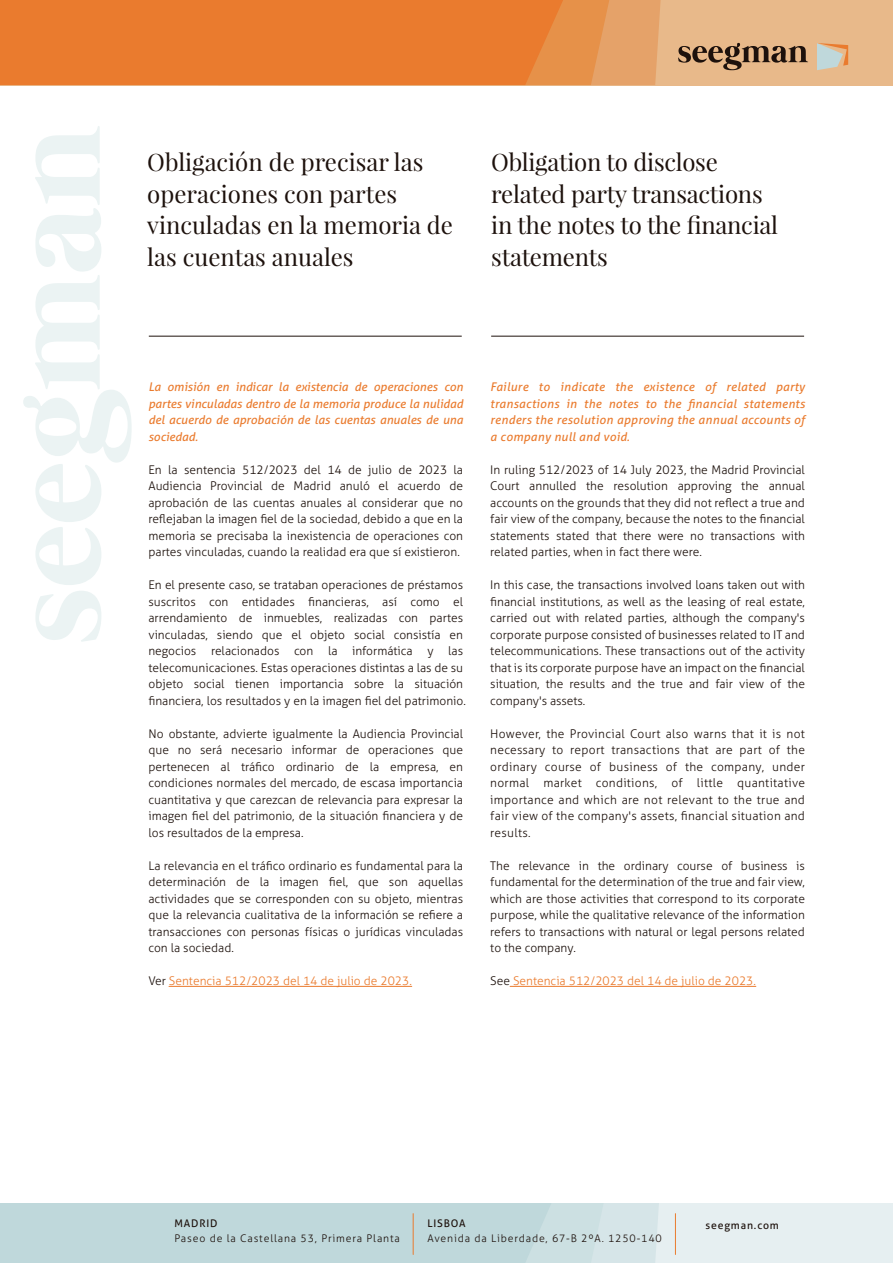
<style>
.page{position:relative;width:893px;height:1263px;background:#fff}
.page>*{position:absolute;margin:0;border:0;box-sizing:border-box;transform-origin:0 0}
.t1{font:24px/31.5px "Playfair Display";letter-spacing:-.01em;color:#1d110c}
.t2{font:300 12px/16.5px "Aller";color:#1d110c;text-align:justify}
.t3{font:italic 12px/16.5px "Aller";color:#ea7b2e;text-align:justify}
.t4{font:300 12px "Aller";color:#ea7b2e}
.t5{font:300 10.5px "Aller";letter-spacing:.08em;color:#1d110c}
.t6{font:10.5px "Aller";letter-spacing:.08em;color:#1d110c}
.s1{color:#1d110c}
</style>
<div class="page">
<div style="left:0;top:0;width:893px;height:85px;background:#e8b98a"></div>
<svg style="left:563px;top:0;width:98px;height:85px;background:#e59c5d"></svg>
<div style="left:0;top:0;width:563px;height:85px;background:#ea7b2e"></div>
<svg style="left:678px;top:43px;width:130px;height:27px"></svg>
<svg style="left:817px;top:43px;width:31px;height:27px"></svg>
<svg style="left:35px;top:591px;width:66px;height:51px"></svg>
<svg style="left:23px;top:126px;width:109px;height:459px"></svg>
<div style="left:0;top:1203px;width:893px;height:60px;background:#e6eff1"></div>
<svg style="left:0;top:1203px;width:659px;height:60px;background:#c2d9dc"></svg>
<hr style="left:413px;top:1213px;width:1px;height:41px;background:#ea7b2e">
<hr style="left:675px;top:1213px;width:1px;height:41px;background:#ea7b2e">
<hr style="left:169px;top:986px;width:243px;height:1px;background:#ea7b2e">
<hr style="left:510px;top:986px;width:246px;height:1px;background:#ea7b2e">
<hr style="left:149px;top:336px;width:313px;height:1px;background:#1d110c">
<hr style="left:491px;top:336px;width:313px;height:1px;background:#1d110c">
<h1 class="t1" style="left:147px;top:146px;width:307px">Obligación de precisar las operaciones con partes vinculadas en la memoria de las cuentas anuales</h1>
<h1 class="t1" style="left:491px;top:146px;width:288px">Obligation to disclose related party transactions in the notes to the financial statements</h1>
<p class="t3" style="left:148px;top:379px;width:316px">La omisión en indicar la existencia de operaciones con partes vinculadas dentro de la memoria produce la nulidad del acuerdo de aprobación de las cuentas anuales de una sociedad.</p>
<p class="t2" style="left:148px;top:461px;width:316px">En la sentencia 512/2023 del 14 de julio de 2023 la Audiencia Provincial de Madrid anuló el acuerdo de aprobación de las cuentas anuales al considerar que no reflejaban la imagen fiel de la sociedad, debido a que en la memoria se precisaba la inexistencia de operaciones con partes vinculadas, cuando la realidad era que sí existieron.</p>
<p class="t2" style="left:148px;top:577px;width:319px;text-align:left">En el presente caso, se trataban operaciones de préstamos suscritos con entidades financieras, así como el arrendamiento de inmuebles, realizadas con partes vinculadas, siendo que el objeto social consistía en negocios relacionados con la informática y las telecomunicaciones. Estas operaciones distintas a las de su objeto social tienen importancia sobre la situación financiera, los resultados y en la imagen fiel del patrimonio.</p>
<p class="t2" style="left:148px;top:725px;width:316px">No obstante, advierte igualmente la Audiencia Provincial que no será necesario informar de operaciones que pertenecen al tráfico ordinario de la empresa, en condiciones normales del mercado, de escasa importancia cuantitativa y que carezcan de relevancia para expresar la imagen fiel del patrimonio, de la situación financiera y de los resultados de la empresa.</p>
<p class="t2" style="left:148px;top:857px;width:316px">La relevancia en el tráfico ordinario es fundamental para la determinación de la imagen fiel, que son aquellas actividades que se corresponden con su objeto, mientras que la relevancia cualitativa de la información se refiere a transacciones con personas físicas o jurídicas vinculadas con la sociedad.</p>
<p class="t4" style="left:148px;top:974px;width:265px"><span class="s1">Ver</span> Sentencia 512/2023 del 14 de julio de 2023.</p>
<p class="t3" style="left:490px;top:379px;width:316px">Failure to indicate the existence of related party transactions in the notes to the financial statements renders the resolution approving the annual accounts of a company null and void.</p>
<p class="t2" style="left:490px;top:461px;width:316px">In ruling 512/2023 of 14 July 2023, the Madrid Provincial Court annulled the resolution approving the annual accounts on the grounds that they did not reflect a true and fair view of the company, because the notes to the financial statements stated that there were no transactions with related parties, when in fact there were.</p>
<p class="t2" style="left:490px;top:577px;width:316px">In this case, the transactions involved loans taken out with financial institutions, as well as the leasing of real estate, carried out with related parties, although the company's corporate purpose consisted of businesses related to IT and telecommunications. These transactions out of the activity that is its corporate purpose have an impact on the financial situation, the results and the true and fair view of the company's assets.</p>
<p class="t2" style="left:490px;top:725px;width:316px">However, the Provincial Court also warns that it is not necessary to report transactions that are part of the ordinary course of business of the company, under normal market conditions, of little quantitative importance and which are not relevant to the true and fair view of the company's assets, financial situation and results.</p>
<p class="t2" style="left:490px;top:857px;width:316px">The relevance in the ordinary course of business is fundamental for the determination of the true and fair view, which are those activities that correspond to its corporate purpose, while the qualitative relevance of the information refers to transactions with natural or legal persons related to the company.</p>
<p class="t4" style="left:490px;top:974px;width:267px"><span class="s1">See</span> Sentencia 512/2023 del 14 de julio de 2023.</p>
<p class="t6" style="left:174px;top:1217px;width:45px">MADRID</p>
<p class="t5" style="left:174px;top:1232px;width:227px">Paseo de la Castellana 53, Primera Planta</p>
<p class="t6" style="left:427px;top:1217px;width:40px">LISBOA</p>
<p class="t5" style="left:427px;top:1232px;width:236px">Avenida da Liberdade, 67-B 2ºA. 1250-140</p>
<p class="t6" style="left:705px;top:1218px;width:75px">seegman.com</p>
</div>
